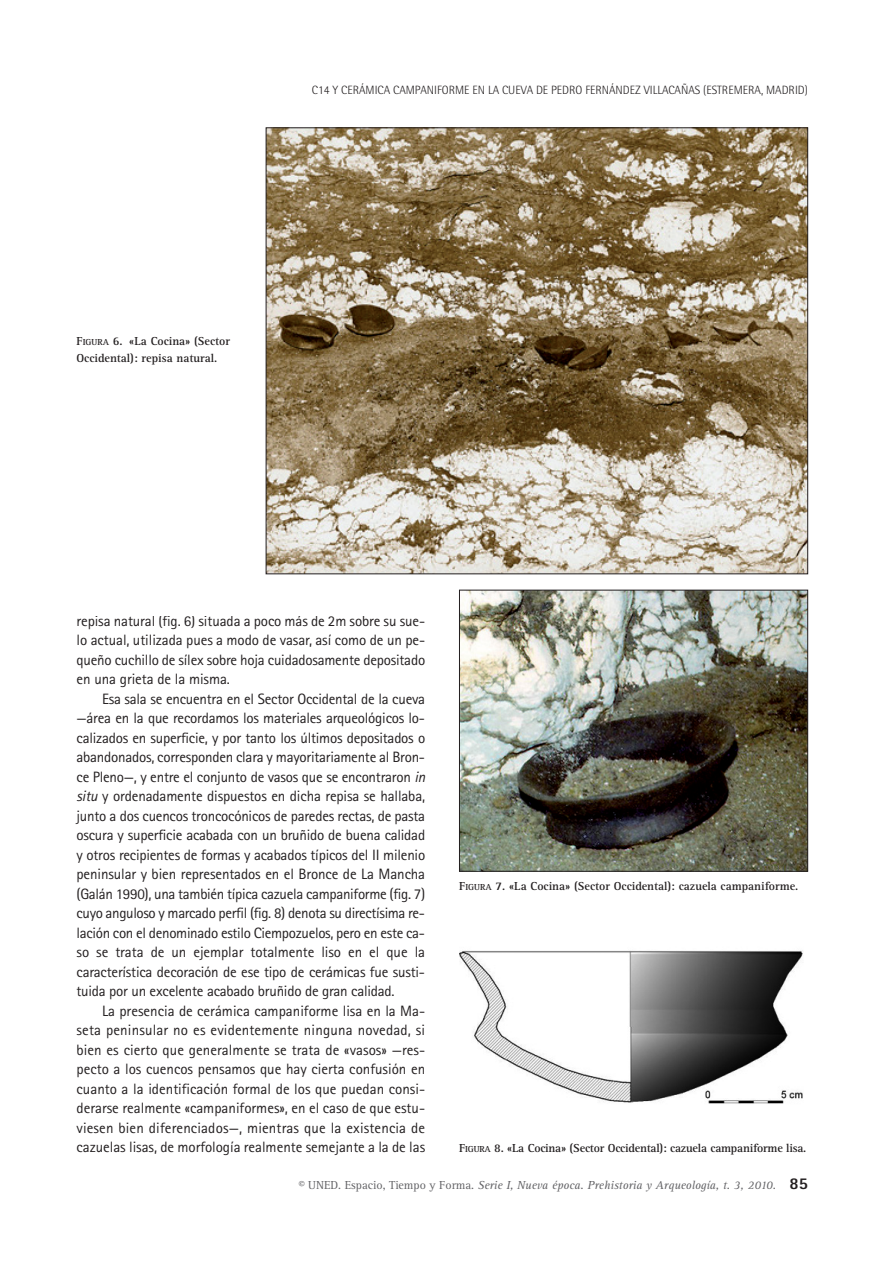
<style>
.page{position:relative;width:893px;height:1263px;background:#fff}
.page>*{position:absolute;margin:0;border:0;box-sizing:border-box;transform-origin:0 0}
.t1{font:15px/19.5px "Rotis Sans Serif";letter-spacing:-.015em;color:#231f20;text-align:justify}
.t2{font:700 12px/16.5px "Rotis Serif";color:#231f20}
.t3{font:italic 12px "Rotis Serif";color:#636366}
.t4{font:300 12px "Rotis Semi Sans";color:#231f20}
.t5{font:700 12px "Rotis Serif";letter-spacing:-.02em;color:#231f20}
.s1{font-size:9px}
.s2{font-style:italic}
.s3{font-style:normal}
.s4{font-family:"Rotis Sans Serif";font-weight:800;font-style:normal;font-size:16.5px;color:#231f20}
</style>
<div class="page">
<img style="left:268px;top:130px;width:538px;height:442px">
<img style="left:461px;top:592px;width:345px;height:277px">
<div style="left:459px;top:590px;width:349px;height:281px;border:1px solid #231f20"></div>
<img style="left:460px;top:950px;width:343px;height:154px">
<p class="t4" style="left:312px;top:86px;width:498px">C14 Y CERÁMICA CAMPANIFORME EN LA CUEVA DE PEDRO FERNÁNDEZ VILLACAÑAS (ESTREMERA, MADRID)</p>
<p class="t2" style="left:77px;top:334px;width:155px">F<span class="s1">IGURA</span> 6. «La Cocina» (Sector<br>Occidental): repisa natural.</p>
<p class="t1" style="left:77px;top:613px;width:350px">repisa natural (fig. 6) situada a poco más de 2m sobre su sue&shy;lo actual, utilizada pues a modo de vasar, así como de un pe&shy;queño cuchillo de sílex sobre hoja cuidadosamente depositado en una grieta de la misma.</p>
<p class="t1" style="left:77px;top:691px;width:350px;text-indent:26px">Esa sala se encuentra en el Sector Occidental de la cueva —área en la que recordamos los materiales arqueológicos lo&shy;calizados en superficie, y por tanto los últimos depositados o abandonados, corresponden clara y mayoritariamente al Bron&shy;ce Pleno—, y entre el conjunto de vasos que se encontraron <span class="s2">in situ</span> y ordenadamente dispuestos en dicha repisa se hallaba, junto a dos cuencos troncocónicos de paredes rectas, de pasta oscura y superficie acabada con un bruñido de buena calidad y otros recipientes de formas y acabados típicos del II milenio peninsular y bien representados en el Bronce de La Mancha (Galán 1990), una también típica cazuela campaniforme (fig. 7) cuyo anguloso y marcado perfil (fig. 8) denota su directísima re&shy;lación con el denominado estilo Ciempozuelos, pero en este ca&shy;so se trata de un ejemplar totalmente liso en el que la característica decoración de ese tipo de cerámicas fue susti&shy;tuida por un excelente acabado bruñido de gran calidad.</p>
<p class="t1" style="left:77px;top:1003px;width:350px;text-indent:26px">La presencia de cerámica campaniforme lisa en la Ma&shy;seta peninsular no es evidentemente ninguna novedad, si bien es cierto que generalmente se trata de «vasos» —res&shy;pecto a los cuencos pensamos que hay cierta confusión en cuanto a la identificación formal de los que puedan consi&shy;derarse realmente «campaniformes», en el caso de que estu&shy;viesen bien diferenciados—, mientras que la existencia de cazuelas lisas, de morfología realmente semejante a la de las</p>
<p class="t2" style="left:459px;top:879px;width:341px">F<span class="s1">IGURA</span> 7. «La Cocina» (Sector Occidental): cazuela campaniforme.</p>
<p class="t5" style="left:459px;top:1143px;width:349px">F<span class="s1">IGURA</span> 8. «La Cocina» (Sector Occidental): cazuela campaniforme lisa.</p>
<p class="t3" style="left:299px;top:1181px;width:511px"><span class="s3">© UNED. Espacio, Tiempo y Forma.</span> Serie I, Nueva época. Prehistoria y Arqueología, t. 3, 2010. <span class="s4">85</span></p>
</div>
